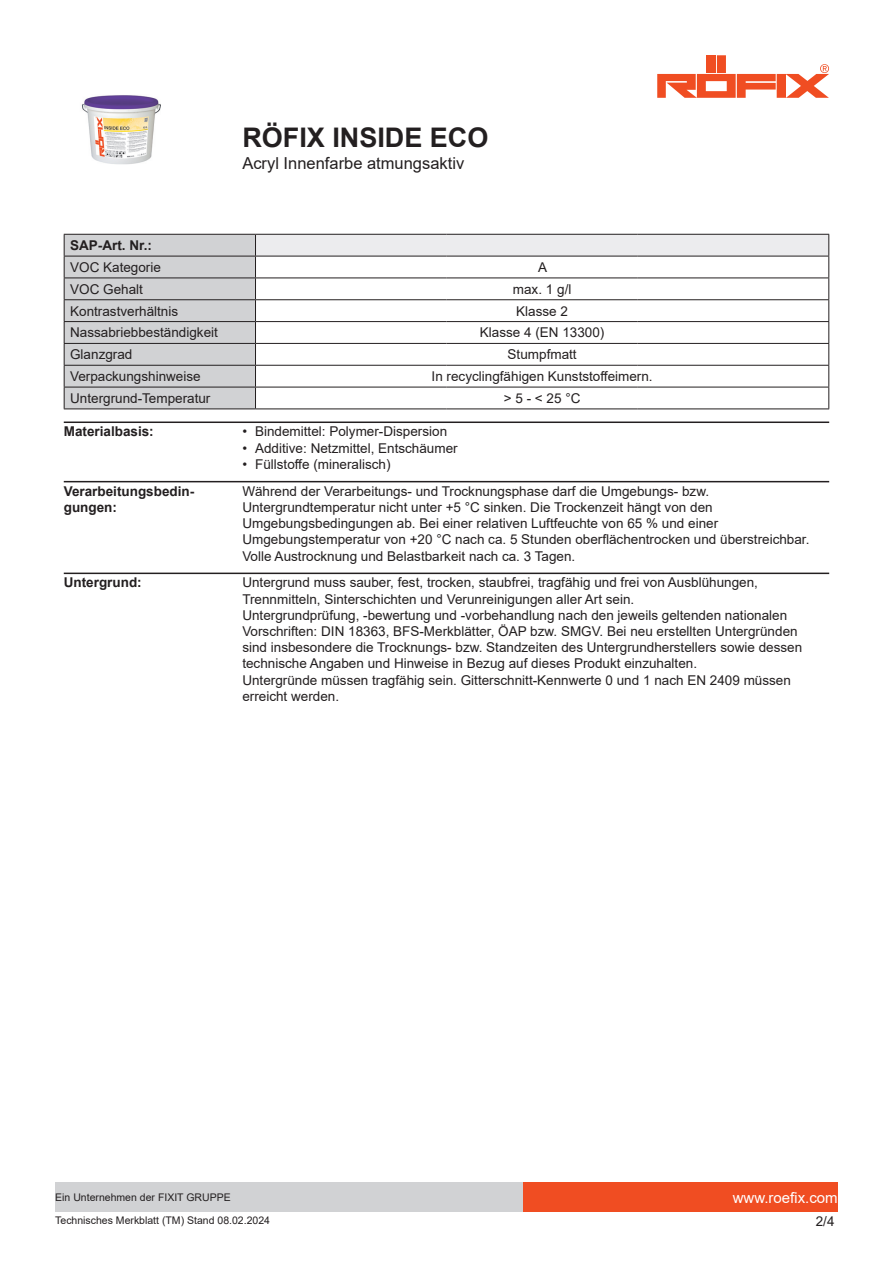
<style>
.page{position:relative;width:893px;height:1263px;background:#fff}
.page>*{position:absolute;margin:0;border:0;box-sizing:border-box;transform-origin:0 0}
.t1{font:700 27px "Arial";color:#231f20}
.t2{font:16.5px "Arial";color:#231f20}
.t3{font:15px "Arial";color:#fff}
.t4{font:13.5px/16.2px "Arial";color:#231f20}
.t5{font:700 13.5px/16.2px "Arial";color:#231f20}
.t6{font:10.5px "Arial";color:#231f20}
</style>
<div class="page">
<img style="left:82px;top:95px;width:79px;height:70px">
<div style="left:717px;top:55px;width:9px;height:18px;background:#f04d22"></div>
<div style="left:707px;top:55px;width:9px;height:18px;background:#f04d22"></div>
<svg style="left:657px;top:64px;width:172px;height:34px"></svg>
<div style="left:523px;top:1182px;width:315px;height:30px;background:#f04d22"></div>
<div style="left:55px;top:1182px;width:468px;height:30px;background:#d1d2d4"></div>
<div style="left:255px;top:234px;width:574px;height:22px;background:#ececee"></div>
<hr style="left:255px;top:234px;width:192px;height:1px;background:#231f20">
<hr style="left:447px;top:234px;width:191px;height:1px;background:#231f20">
<hr style="left:638px;top:234px;width:191px;height:1px;background:#231f20">
<hr style="left:255px;top:256px;width:192px;height:1px;background:#231f20">
<hr style="left:447px;top:256px;width:191px;height:1px;background:#231f20">
<hr style="left:638px;top:256px;width:191px;height:1px;background:#231f20">
<hr style="left:255px;top:278px;width:192px;height:1px;background:#231f20">
<hr style="left:447px;top:278px;width:191px;height:1px;background:#231f20">
<hr style="left:638px;top:278px;width:191px;height:1px;background:#231f20">
<hr style="left:255px;top:299px;width:192px;height:1px;background:#231f20">
<hr style="left:447px;top:299px;width:191px;height:1px;background:#231f20">
<hr style="left:638px;top:299px;width:191px;height:1px;background:#231f20">
<hr style="left:255px;top:321px;width:192px;height:1px;background:#231f20">
<hr style="left:447px;top:321px;width:191px;height:1px;background:#231f20">
<hr style="left:638px;top:321px;width:191px;height:1px;background:#231f20">
<hr style="left:255px;top:343px;width:192px;height:1px;background:#231f20">
<hr style="left:447px;top:343px;width:191px;height:1px;background:#231f20">
<hr style="left:638px;top:343px;width:191px;height:1px;background:#231f20">
<hr style="left:255px;top:365px;width:192px;height:1px;background:#231f20">
<hr style="left:447px;top:365px;width:191px;height:1px;background:#231f20">
<hr style="left:638px;top:365px;width:191px;height:1px;background:#231f20">
<hr style="left:255px;top:387px;width:192px;height:1px;background:#231f20">
<svg style="left:64px;top:234px;width:192px;height:174px;background:#c4c5c7"></svg>
<hr style="left:447px;top:387px;width:191px;height:1px;background:#231f20">
<hr style="left:638px;top:387px;width:191px;height:1px;background:#231f20">
<svg style="left:828px;top:235px;width:1px;height:173px"></svg>
<hr style="left:64px;top:408px;width:191px;height:1px;background:#231f20">
<hr style="left:255px;top:408px;width:192px;height:1px;background:#231f20">
<hr style="left:447px;top:408px;width:191px;height:1px;background:#231f20">
<hr style="left:638px;top:408px;width:191px;height:1px;background:#231f20">
<hr style="left:64px;top:421px;width:765px;height:2px;background:#231f20">
<hr style="left:64px;top:481px;width:765px;height:1px;background:#231f20">
<hr style="left:64px;top:573px;width:765px;height:1px;background:#231f20">
<h1 class="t1" style="left:242px;top:119px;width:248px">RÖFIX INSIDE ECO</h1>
<p class="t2" style="left:242px;top:152px;width:223px">Acryl Innenfarbe atmungsaktiv</p>
<p class="t5" style="left:70px;top:237px;width:83px">SAP-Art. Nr.:</p>
<p class="t4" style="left:70px;top:259px;width:92px">VOC Kategorie</p>
<p class="t4" style="left:538px;top:259px;width:11px">A</p>
<p class="t4" style="left:70px;top:281px;width:74px">VOC Gehalt</p>
<p class="t4" style="left:513px;top:281px;width:60px">max. 1 g/l</p>
<p class="t4" style="left:70px;top:303px;width:110px">Kontrastverhältnis</p>
<p class="t4" style="left:516px;top:303px;width:53px">Klasse 2</p>
<p class="t4" style="left:70px;top:324px;width:149px">Nassabriebbeständigkeit</p>
<p class="t4" style="left:480px;top:324px;width:126px">Klasse 4 (EN 13300)</p>
<p class="t4" style="left:70px;top:346px;width:64px">Glanzgrad</p>
<p class="t4" style="left:508px;top:346px;width:71px">Stumpfmatt</p>
<p class="t4" style="left:70px;top:368px;width:132px">Verpackungshinweise</p>
<p class="t4" style="left:432px;top:368px;width:223px">In recyclingfähigen Kunststoffeimern.</p>
<p class="t4" style="left:70px;top:390px;width:142px">Untergrund-Temperatur</p>
<p class="t4" style="left:504px;top:390px;width:78px">&gt; 5 - &lt; 25 °C</p>
<p class="t5" style="left:64px;top:424px;width:92px">Materialbasis:</p>
<p class="t4" style="left:242px;top:423px;width:206px">• Bindemittel: Polymer-Dispersion</p>
<p class="t4" style="left:242px;top:440px;width:217px">• Additive: Netzmittel, Entschäumer</p>
<p class="t4" style="left:242px;top:456px;width:150px">• Füllstoffe (mineralisch)</p>
<p class="t5" style="left:64px;top:483px;width:132px">Verarbeitungsbedin&shy;gungen:</p>
<p class="t4" style="left:242px;top:483px;width:569px">Während der Verarbeitungs- und Trocknungsphase darf die Umgebungs- bzw.<br>Untergrundtemperatur nicht unter +5 °C sinken. Die Trockenzeit hängt von den Umgebungsbedingungen ab. Bei einer relativen Luftfeuchte von 65 % und einer Umgebungstemperatur von +20 °C nach ca. 5 Stunden oberflächentrocken und überstreichbar.<br>Volle Austrocknung und Belastbarkeit nach ca. 3 Tagen.</p>
<p class="t5" style="left:64px;top:575px;width:79px">Untergrund:</p>
<p class="t4" style="left:242px;top:574px;width:561px">Untergrund muss sauber, fest, trocken, staubfrei, tragfähig und frei von Ausblühungen, Trennmitteln, Sinterschichten und Verunreinigungen aller Art sein.<br>Untergrundprüfung, -bewertung und -vorbehandlung nach den jeweils geltenden nationalen Vorschriften: DIN 18363, BFS-Merkblätter, ÖAP bzw. SMGV. Bei neu erstellten Untergründen sind insbesondere die Trocknungs- bzw. Standzeiten des Untergrundherstellers sowie dessen technische Angaben und Hinweise in Bezug auf dieses Produkt einzuhalten.<br>Untergründe müssen tragfähig sein. Gitterschnitt-Kennwerte 0 und 1 nach EN 2409 müssen erreicht werden.</p>
<p class="t6" style="left:55px;top:1190px;width:177px">Ein Unternehmen der FIXIT GRUPPE</p>
<p class="t3" style="left:733px;top:1187px;width:107px">www.roefix.com</p>
<p class="t6" style="left:55px;top:1213px;width:216px">Technisches Merkblatt (TM) Stand 08.02.2024</p>
<p class="t4" style="left:816px;top:1213px;width:20px">2/4</p>
</div>
